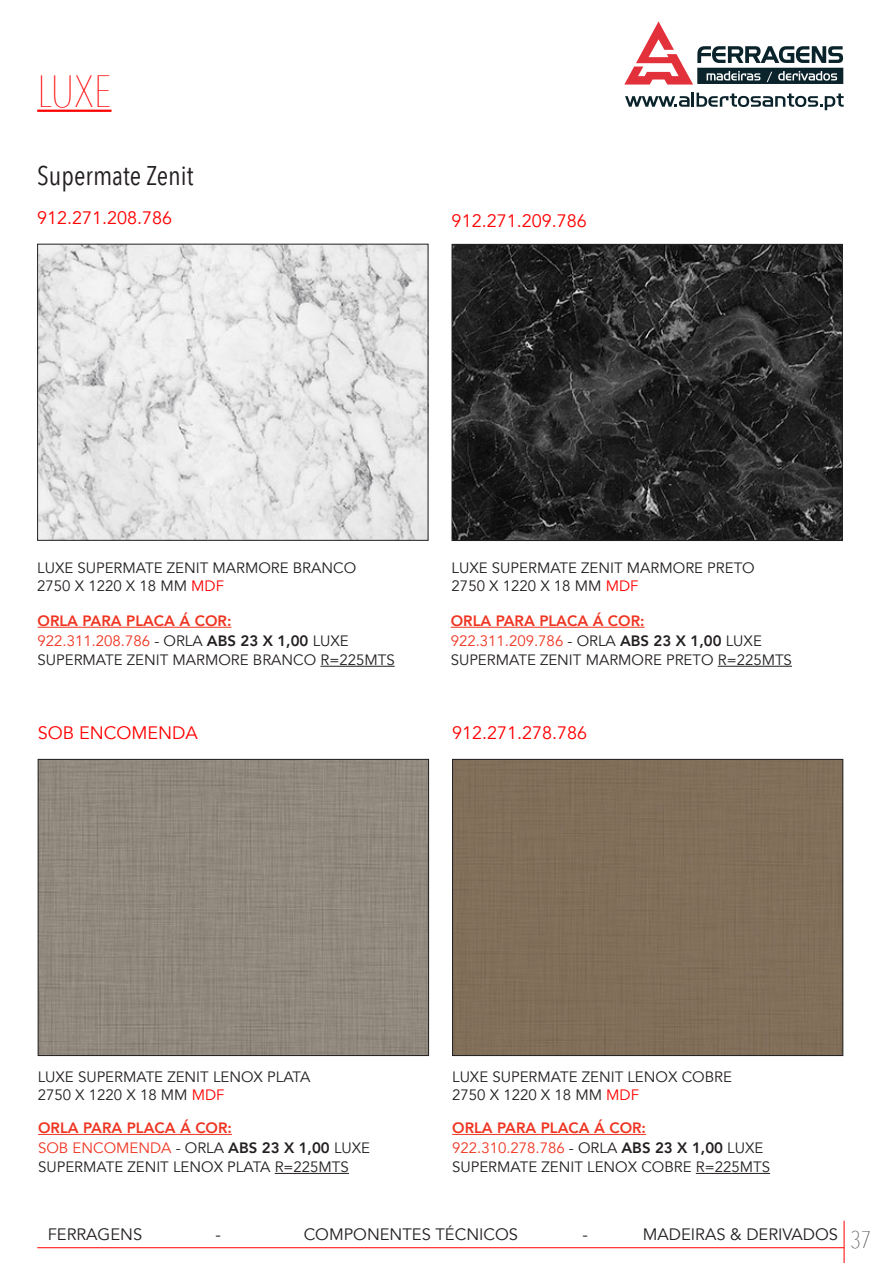
<style>
.page{position:relative;width:893px;height:1263px;background:#fff}
.page>*{position:absolute;margin:0;border:0;box-sizing:border-box;transform-origin:0 0}
.t1{font:200 45px "Avenir Next Condensed";color:#f00}
.t2{font:27px "Avenir Next Condensed";color:#231f20}
.t3{font:18px "Avenir";color:#f00}
.t4{font:16.5px "Avenir";color:#231f20}
.t5{font:15px "Avenir";color:#231f20}
.t6{font:15px "Avenir";color:#ef3522}
.t7{font:800 15px "Avenir";color:#ef3522}
.s1{color:#f00}
.s2{color:#231f20}
.s3{font-weight:800;color:#231f20}
.s4{font-family:"Avenir Next Condensed";font-weight:200;font-size:24px}
</style>
<div class="page">
<hr style="left:37px;top:1247px;width:807px;height:1px;background:#f00">
<hr style="left:844px;top:1221px;width:1px;height:42px;background:#f00">
<svg style="left:625px;top:93px;width:219px;height:17px"></svg>
<svg style="left:624px;top:21px;width:219px;height:64px"></svg>
<img style="left:454px;top:246px;width:387px;height:293px">
<div style="left:452px;top:244px;width:391px;height:297px;border:1px solid #231f20"></div>
<img style="left:39px;top:246px;width:387px;height:293px">
<div style="left:37px;top:244px;width:391px;height:297px;border:1px solid #231f20"></div>
<hr style="left:37px;top:110px;width:75px;height:2px;background:#f00">
<hr style="left:38px;top:627px;width:193px;height:1px;background:#ef3522">
<hr style="left:320px;top:666px;width:75px;height:1px;background:#231f20">
<hr style="left:451px;top:627px;width:194px;height:1px;background:#ef3522">
<hr style="left:718px;top:666px;width:74px;height:1px;background:#231f20">
<img style="left:40px;top:761px;width:387px;height:293px">
<div style="left:38px;top:759px;width:391px;height:297px;border:1px solid #231f20"></div>
<div style="left:454px;top:761px;width:387px;height:293px;background:#816f59"></div>
<div style="left:452px;top:759px;width:391px;height:297px;border:1px solid #231f20"></div>
<hr style="left:452px;top:1134px;width:194px;height:1px;background:#ef3522">
<hr style="left:696px;top:1173px;width:74px;height:1px;background:#231f20">
<hr style="left:38px;top:1134px;width:194px;height:1px;background:#ef3522">
<hr style="left:275px;top:1173px;width:74px;height:1px;background:#231f20">
<p class="t1" style="left:37px;top:65px;width:76px">LUXE</p>
<p class="t2" style="left:37px;top:153px;width:158px">Supermate Zenit</p>
<p class="t3" style="left:37px;top:207px;width:137px">912.271.208.786</p>
<p class="t3" style="left:452px;top:211px;width:137px">912.271.209.786</p>
<p class="t5" style="left:37px;top:559px;width:321px">LUXE SUPERMATE ZENIT MARMORE BRANCO</p>
<p class="t5" style="left:37px;top:577px;width:188px">2750 X 1220 X 18 MM <span class="s1">MDF</span></p>
<p class="t5" style="left:452px;top:559px;width:305px">LUXE SUPERMATE ZENIT MARMORE PRETO</p>
<p class="t5" style="left:452px;top:577px;width:188px">2750 X 1220 X 18 MM <span class="s1">MDF</span></p>
<p class="t7" style="left:38px;top:609px;width:195px">ORLA PARA PLACA Á COR:</p>
<p class="t6" style="left:38px;top:631px;width:313px">922.311.208.786 <span class="s2">- ORLA</span> <span class="s3">ABS 23 X 1,00</span> <span class="s2">LUXE</span></p>
<p class="t5" style="left:38px;top:651px;width:359px">SUPERMATE ZENIT MARMORE BRANCO R=225MTS</p>
<p class="t7" style="left:451px;top:609px;width:195px">ORLA PARA PLACA Á COR:</p>
<p class="t6" style="left:451px;top:631px;width:313px">922.311.209.786 <span class="s2">- ORLA</span> <span class="s3">ABS 23 X 1,00</span> <span class="s2">LUXE</span></p>
<p class="t5" style="left:451px;top:651px;width:343px">SUPERMATE ZENIT MARMORE PRETO R=225MTS</p>
<p class="t3" style="left:38px;top:722px;width:162px">SOB ENCOMENDA</p>
<p class="t3" style="left:452px;top:722px;width:137px">912.271.278.786</p>
<p class="t5" style="left:38px;top:1067px;width:274px">LUXE SUPERMATE ZENIT LENOX PLATA</p>
<p class="t5" style="left:38px;top:1085px;width:188px">2750 X 1220 X 18 MM <span class="s1">MDF</span></p>
<p class="t7" style="left:38px;top:1116px;width:195px">ORLA PARA PLACA Á COR:</p>
<p class="t6" style="left:38px;top:1139px;width:334px">SOB ENCOMENDA <span class="s2">- ORLA</span> <span class="s3">ABS 23 X 1,00</span> <span class="s2">LUXE</span></p>
<p class="t5" style="left:38px;top:1158px;width:312px">SUPERMATE ZENIT LENOX PLATA R=225MTS</p>
<p class="t5" style="left:452px;top:1067px;width:281px">LUXE SUPERMATE ZENIT LENOX COBRE</p>
<p class="t5" style="left:452px;top:1085px;width:188px">2750 X 1220 X 18 MM <span class="s1">MDF</span></p>
<p class="t7" style="left:452px;top:1116px;width:195px">ORLA PARA PLACA Á COR:</p>
<p class="t6" style="left:452px;top:1139px;width:313px">922.310.278.786 <span class="s2">- ORLA</span> <span class="s3">ABS 23 X 1,00</span> <span class="s2">LUXE</span></p>
<p class="t5" style="left:452px;top:1158px;width:319px">SUPERMATE ZENIT LENOX COBRE R=225MTS</p>
<p class="t4" style="left:48px;top:1224px;width:96px">FERRAGENS</p>
<p class="t4" style="left:216px;top:1224px;width:7px">-</p>
<p class="t4" style="left:304px;top:1224px;width:216px">COMPONENTES TÉCNICOS</p>
<p class="t4" style="left:582px;top:1224px;width:7px">-</p>
<p class="t4" style="left:643px;top:1224px;width:230px">MADEIRAS &amp; DERIVADOS <span class="s4">37</span></p>
</div>
